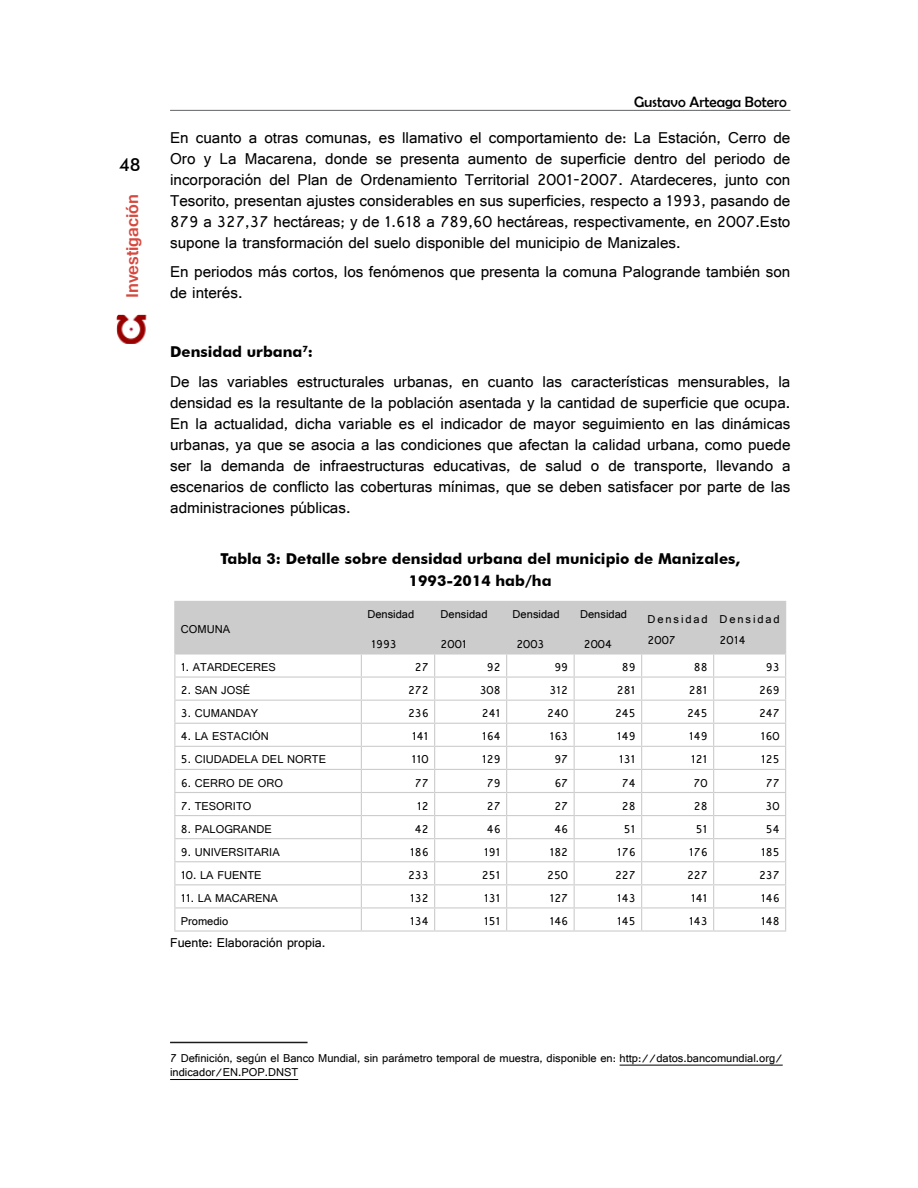
<style>
.page{position:relative;width:918px;height:1188px;background:#fff}
.page>*{position:absolute;margin:0;border:0;box-sizing:border-box;transform-origin:0 0}
.t1{font:700 18px "Gautami";color:#d54940}
.t2{font:500 18px "Futura BT";color:#000}
.t3{font:16.5px/21px "Gautami";color:#000;text-align:justify}
.t4{font:700 15px/22px "Futura BT";color:#000;text-align:center}
.t5{font:15px "Berlin Sans FB";color:#000}
.t6{font:13.5px "Gautami";color:#000}
.t7{font:12px/14.4px "Gautami";color:#000}
.t8{font:12px/21px "Gautami";letter-spacing:.155em;color:#000}
</style>
<div class="page">
<hr style="left:170px;top:110px;width:620px;height:1px;background:#737577">
<img style="left:117px;top:315px;width:30px;height:29px">
<svg style="left:174px;top:601px;width:612px;height:329px"></svg>
<hr style="left:174px;top:930px;width:187px;height:2px;background:#ccc">
<hr style="left:361px;top:930px;width:74px;height:2px;background:#ccc">
<hr style="left:435px;top:930px;width:72px;height:2px;background:#ccc">
<hr style="left:507px;top:930px;width:67px;height:2px;background:#ccc">
<hr style="left:574px;top:930px;width:68px;height:2px;background:#ccc">
<hr style="left:642px;top:930px;width:72px;height:2px;background:#ccc">
<hr style="left:714px;top:930px;width:72px;height:2px;background:#ccc">
<hr style="left:620px;top:1065px;width:163px;height:1px;background:#000">
<hr style="left:170px;top:1079px;width:128px;height:1px;background:#000">
<hr style="left:170px;top:1042px;width:138px;height:1px;background:#1c1c1c">
<p class="t2" style="left:119px;top:153px;width:23px">48</p>
<p class="t1" style="left:121px;top:298px;width:105px;rotate:-90deg">Investigación</p>
<p class="t5" style="left:634px;top:93px;width:154px">Gustavo Arteaga Botero</p>
<p class="t3" style="left:170px;top:127px;width:622px">En cuanto a otras comunas, es llamativo el comportamiento de: La Estación, Cerro de Oro y La Macarena, donde se presenta aumento de superficie dentro del periodo de incorporación del Plan de Ordenamiento Territorial 2001-2007. Atardeceres, junto con Tesorito, presentan ajustes considerables en sus superficies, respecto a 1993, pasando de 879 a 327,37 hectáreas; y de 1.618 a 789,60 hectáreas, respectivamente, en 2007.Esto supone la transformación del suelo disponible del municipio de Manizales.</p>
<p class="t3" style="left:170px;top:261px;width:622px">En periodos más cortos, los fenómenos que presenta la comuna Palogrande también son de interés.</p>
<p class="t4" style="left:170px;top:341px;width:145px">Densidad urbana<sup>7</sup>:</p>
<p class="t3" style="left:170px;top:371px;width:622px">De las variables estructurales urbanas, en cuanto las características mensurables, la densidad es la resultante de la población asentada y la cantidad de superficie que ocupa.<br>En la actualidad, dicha variable es el indicador de mayor seguimiento en las dinámicas urbanas, ya que se asocia a las condiciones que afectan la calidad urbana, como puede ser la demanda de infraestructuras educativas, de salud o de transporte, llevando a escenarios de conflicto las coberturas mínimas, que se deben satisfacer por parte de las administraciones públicas.</p>
<p class="t4" style="left:220px;top:548px;width:521px">Tabla 3: Detalle sobre densidad urbana del municipio de Manizales,<br>1993-2014 hab/ha</p>
<p class="t7" style="left:181px;top:622px;width:51px">COMUNA</p>
<p class="t7" style="left:367px;top:607px;width:48px">Densidad</p>
<p class="t7" style="left:371px;top:637px;width:27px">1993</p>
<p class="t7" style="left:441px;top:607px;width:48px">Densidad</p>
<p class="t7" style="left:441px;top:637px;width:28px">2001</p>
<p class="t7" style="left:513px;top:607px;width:48px">Densidad</p>
<p class="t7" style="left:516px;top:637px;width:30px">2003</p>
<p class="t7" style="left:580px;top:607px;width:48px">Densidad</p>
<p class="t7" style="left:584px;top:637px;width:30px">2004</p>
<p class="t8" style="left:648px;top:608px;width:62px">Densidad<br>2007</p>
<p class="t8" style="left:720px;top:608px;width:62px">Densidad<br>2014</p>
<p class="t7" style="left:181px;top:660px;width:97px">1. ATARDECERES</p>
<p class="t7" style="left:415px;top:660px;width:15px">27</p>
<p class="t7" style="left:487px;top:660px;width:15px">92</p>
<p class="t7" style="left:554px;top:660px;width:15px">99</p>
<p class="t7" style="left:622px;top:660px;width:15px">89</p>
<p class="t7" style="left:694px;top:660px;width:15px">88</p>
<p class="t7" style="left:766px;top:660px;width:15px">93</p>
<p class="t7" style="left:181px;top:683px;width:71px">2. SAN JOSÉ</p>
<p class="t7" style="left:408px;top:683px;width:22px">272</p>
<p class="t7" style="left:480px;top:683px;width:22px">308</p>
<p class="t7" style="left:549px;top:683px;width:20px">312</p>
<p class="t7" style="left:617px;top:683px;width:20px">281</p>
<p class="t7" style="left:689px;top:683px;width:20px">281</p>
<p class="t7" style="left:759px;top:683px;width:22px">269</p>
<p class="t7" style="left:181px;top:706px;width:79px">3. CUMANDAY</p>
<p class="t7" style="left:408px;top:706px;width:22px">236</p>
<p class="t7" style="left:482px;top:706px;width:20px">241</p>
<p class="t7" style="left:547px;top:706px;width:22px">240</p>
<p class="t7" style="left:615px;top:706px;width:22px">245</p>
<p class="t7" style="left:687px;top:706px;width:22px">245</p>
<p class="t7" style="left:759px;top:706px;width:22px">247</p>
<p class="t7" style="left:181px;top:729px;width:89px">4. LA ESTACIÓN</p>
<p class="t7" style="left:412px;top:729px;width:18px">141</p>
<p class="t7" style="left:482px;top:729px;width:20px">164</p>
<p class="t7" style="left:549px;top:729px;width:20px">163</p>
<p class="t7" style="left:617px;top:729px;width:20px">149</p>
<p class="t7" style="left:689px;top:729px;width:20px">149</p>
<p class="t7" style="left:761px;top:729px;width:21px">160</p>
<p class="t7" style="left:181px;top:752px;width:147px">5. CIUDADELA DEL NORTE</p>
<p class="t7" style="left:412px;top:752px;width:19px">110</p>
<p class="t7" style="left:482px;top:752px;width:20px">129</p>
<p class="t7" style="left:554px;top:752px;width:15px">97</p>
<p class="t7" style="left:619px;top:752px;width:18px">131</p>
<p class="t7" style="left:691px;top:752px;width:18px">121</p>
<p class="t7" style="left:761px;top:752px;width:20px">125</p>
<p class="t7" style="left:181px;top:775px;width:104px">6. CERRO DE ORO</p>
<p class="t7" style="left:415px;top:775px;width:15px">77</p>
<p class="t7" style="left:487px;top:775px;width:15px">79</p>
<p class="t7" style="left:554px;top:775px;width:15px">67</p>
<p class="t7" style="left:622px;top:775px;width:15px">74</p>
<p class="t7" style="left:694px;top:775px;width:16px">70</p>
<p class="t7" style="left:766px;top:775px;width:15px">77</p>
<p class="t7" style="left:181px;top:798px;width:72px">7. TESORITO</p>
<p class="t7" style="left:417px;top:798px;width:13px">12</p>
<p class="t7" style="left:487px;top:798px;width:15px">27</p>
<p class="t7" style="left:554px;top:798px;width:15px">27</p>
<p class="t7" style="left:622px;top:798px;width:15px">28</p>
<p class="t7" style="left:694px;top:798px;width:15px">28</p>
<p class="t7" style="left:766px;top:798px;width:16px">30</p>
<p class="t7" style="left:181px;top:821px;width:92px">8. PALOGRANDE</p>
<p class="t7" style="left:415px;top:821px;width:15px">42</p>
<p class="t7" style="left:487px;top:821px;width:15px">46</p>
<p class="t7" style="left:554px;top:821px;width:15px">46</p>
<p class="t7" style="left:624px;top:821px;width:13px">51</p>
<p class="t7" style="left:696px;top:821px;width:13px">51</p>
<p class="t7" style="left:766px;top:821px;width:15px">54</p>
<p class="t7" style="left:181px;top:844px;width:100px">9. UNIVERSITARIA</p>
<p class="t7" style="left:410px;top:844px;width:20px">186</p>
<p class="t7" style="left:484px;top:844px;width:18px">191</p>
<p class="t7" style="left:549px;top:844px;width:20px">182</p>
<p class="t7" style="left:617px;top:844px;width:20px">176</p>
<p class="t7" style="left:689px;top:844px;width:20px">176</p>
<p class="t7" style="left:761px;top:844px;width:20px">185</p>
<p class="t7" style="left:181px;top:868px;width:82px">10. LA FUENTE</p>
<p class="t7" style="left:408px;top:868px;width:22px">233</p>
<p class="t7" style="left:482px;top:868px;width:20px">251</p>
<p class="t7" style="left:547px;top:868px;width:22px">250</p>
<p class="t7" style="left:615px;top:868px;width:22px">227</p>
<p class="t7" style="left:687px;top:868px;width:22px">227</p>
<p class="t7" style="left:759px;top:868px;width:22px">237</p>
<p class="t7" style="left:181px;top:891px;width:99px">11. LA MACARENA</p>
<p class="t7" style="left:410px;top:891px;width:20px">132</p>
<p class="t7" style="left:484px;top:891px;width:18px">131</p>
<p class="t7" style="left:549px;top:891px;width:20px">127</p>
<p class="t7" style="left:617px;top:891px;width:20px">143</p>
<p class="t7" style="left:691px;top:891px;width:18px">141</p>
<p class="t7" style="left:761px;top:891px;width:20px">146</p>
<p class="t7" style="left:181px;top:914px;width:49px">Promedio</p>
<p class="t7" style="left:410px;top:914px;width:20px">134</p>
<p class="t7" style="left:484px;top:914px;width:18px">151</p>
<p class="t7" style="left:549px;top:914px;width:20px">146</p>
<p class="t7" style="left:617px;top:914px;width:20px">145</p>
<p class="t7" style="left:689px;top:914px;width:20px">143</p>
<p class="t7" style="left:761px;top:914px;width:20px">148</p>
<p class="t6" style="left:170px;top:934px;width:157px">Fuente: Elaboración propia.</p>
<p class="t7" style="left:170px;top:1050px;width:614px">7 Definición, según el Banco Mundial, sin parámetro temporal de muestra, disponible en: http://datos.bancomundial.org/ indicador/EN.POP.DNST</p>
</div>
